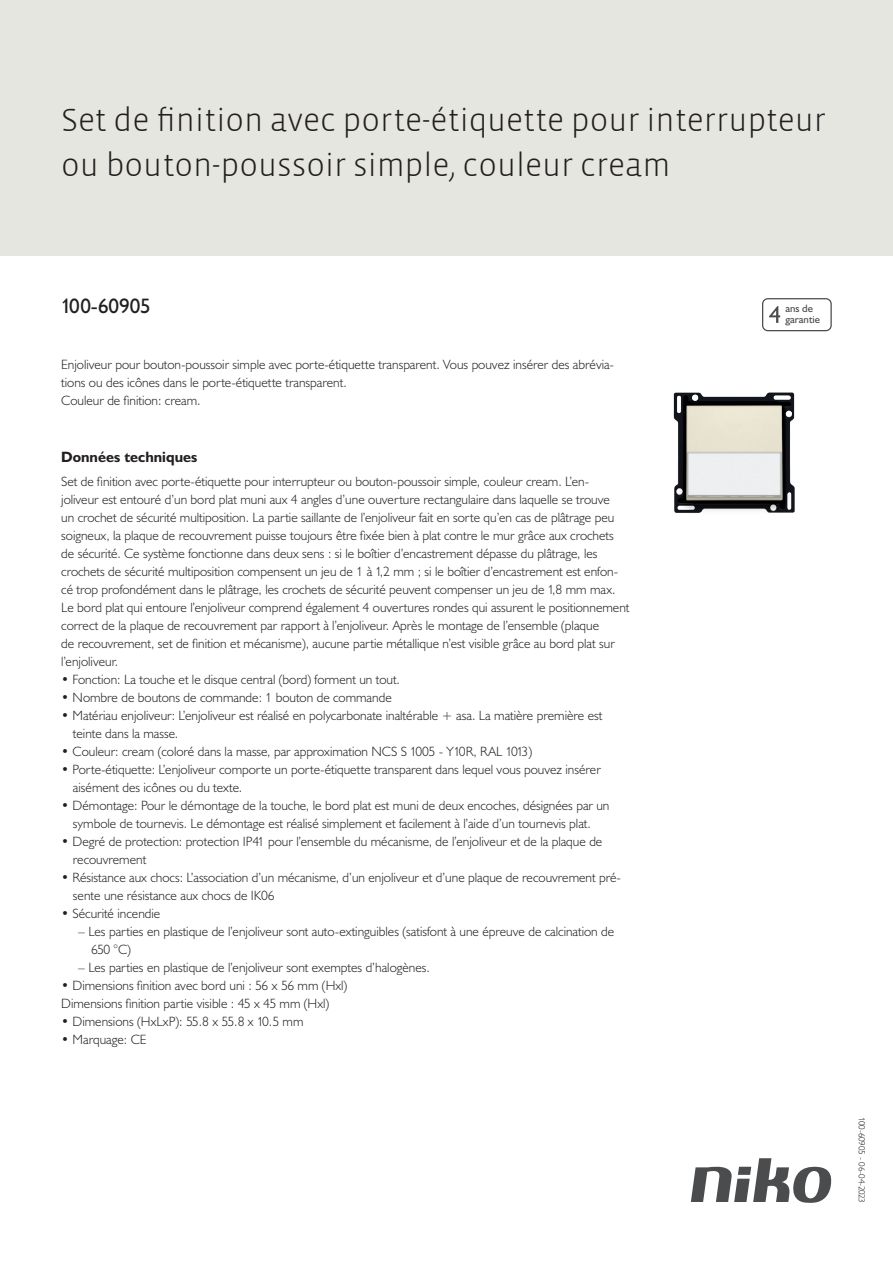
<style>
.page{position:relative;width:893px;height:1263px;background:#fff}
.page>*{position:absolute;margin:0;border:0;box-sizing:border-box;transform-origin:0 0}
.Title_datasheets{font:300 33px/45px "Vista Sans";color:#231f20}
.Article_number{font:21px "Humanist 521 BT";letter-spacing:-.005em;color:#231f20}
.Titles_parts{font:700 15px "Humanist 521 BT";color:#231f20}
.Platte_tekst_CAB{font:300 13.5px/18px "Humanist 521 BT";color:#231f20}
.USP_Bullets{font:300 13.5px/18px "Humanist 521 BT";color:#231f20}
.USP_Bullets_level_2{font:300 13.5px/18px "Humanist 521 BT";color:#231f20}
.t1{font:10.8px/10.8px "Humanist 521 BT";color:#4b4c4d}
.Revision{font:300 9px "Humanist 521 BT";letter-spacing:-.02em;color:#231f20}
</style>
<div class="page">
<svg style="left:691px;top:1158px;width:141px;height:45px"></svg>
<div style="left:0;top:0;width:893px;height:255px;background:#e6e6e0"></div>
<svg style="left:762px;top:298px;width:70px;height:33px"></svg>
<img style="left:673px;top:392px;width:122px;height:121px">
<p class="Title_datasheets" style="left:61px;top:98px;width:766px">Set de finition avec porte-étiquette pour interrupteur ou bouton-poussoir simple, couleur cream</p>
<p class="Article_number" style="left:61px;top:293px;width:91px">100-60905</p>
<p class="t1" style="left:785px;top:303px;width:36px">ans de garantie</p>
<p class="Platte_tekst_CAB" style="left:61px;top:355px;width:554px">Enjoliveur pour bouton-poussoir simple avec porte-étiquette transparent. Vous pouvez insérer des abrévia&shy;tions ou des icônes dans le porte-étiquette transparent.<br>Couleur de finition: cream.</p>
<p class="Titles_parts" style="left:61px;top:447px;width:138px">Données techniques</p>
<p class="Platte_tekst_CAB" style="left:61px;top:472px;width:570px">Set de finition avec porte-étiquette pour interrupteur ou bouton-poussoir simple, couleur cream. L’en&shy;joliveur est entouré d’un bord plat muni aux 4 angles d’une ouverture rectangulaire dans laquelle se trouve<br>un crochet de sécurité multiposition. La partie saillante de l’enjoliveur fait en sorte qu’en cas de plâtrage peu soigneux, la plaque de recouvrement puisse toujours être fixée bien à plat contre le mur grâce aux crochets de sécurité. Ce système fonctionne dans deux sens : si le boîtier d’encastrement dépasse du plâtrage, les crochets de sécurité multiposition compensent un jeu de 1 à 1,2 mm ; si le boîtier d’encastrement est enfon&shy;cé trop profondément dans le plâtrage, les crochets de sécurité peuvent compenser un jeu de 1,8 mm max.<br>Le bord plat qui entoure l’enjoliveur comprend également 4 ouvertures rondes qui assurent le positionnement correct de la plaque de recouvrement par rapport à l’enjoliveur. Après le montage de l’ensemble (plaque<br>de recouvrement, set de finition et mécanisme), aucune partie métallique n’est visible grâce au bord plat sur l’enjoliveur.</p>
<p class="USP_Bullets" style="left:61px;top:670px;width:340px">• Fonction: La touche et le disque central (bord) forment un tout.</p>
<p class="USP_Bullets" style="left:61px;top:688px;width:332px">• Nombre de boutons de commande: 1 bouton de commande</p>
<p class="USP_Bullets" style="left:73px;top:706px;width:531px;text-indent:-12px">• Matériau enjoliveur: L’enjoliveur est réalisé en polycarbonate inaltérable + asa. La matière première est teinte dans la masse.</p>
<p class="USP_Bullets" style="left:61px;top:742px;width:472px">• Couleur: cream (coloré dans la masse, par approximation NCS S 1005 - Y10R, RAL 1013)</p>
<p class="USP_Bullets" style="left:73px;top:760px;width:529px;text-indent:-12px">• Porte-étiquette: L’enjoliveur comporte un porte-étiquette transparent dans lequel vous pouvez insérer aisément des icônes ou du texte.</p>
<p class="USP_Bullets" style="left:61px;top:796px;width:550px;text-align:center">• Démontage: Pour le démontage de la touche, le bord plat est muni de deux encoches, désignées par un symbole de tournevis. Le démontage est réalisé simplement et facilement à l’aide d’un tournevis plat.</p>
<p class="USP_Bullets" style="left:73px;top:832px;width:531px;text-indent:-12px">• Degré de protection: protection IP41 pour l’ensemble du mécanisme, de l’enjoliveur et de la plaque de recouvrement</p>
<p class="USP_Bullets" style="left:73px;top:868px;width:550px;text-indent:-12px">• Résistance aux chocs: L’association d’un mécanisme, d’un enjoliveur et d’une plaque de recouvrement pré&shy;sente une résistance aux chocs de IK06</p>
<p class="USP_Bullets" style="left:61px;top:904px;width:101px">• Sécurité incendie</p>
<p class="USP_Bullets_level_2" style="left:91px;top:922px;width:525px;text-indent:-13px">– Les parties en plastique de l’enjoliveur sont auto-extinguibles (satisfont à une épreuve de calcination de<br>650 °C)</p>
<p class="USP_Bullets_level_2" style="left:78px;top:958px;width:353px">– Les parties en plastique de l’enjoliveur sont exemptes d’halogènes.</p>
<p class="USP_Bullets" style="left:61px;top:976px;width:288px">• Dimensions finition avec bord uni : 56 x 56 mm (Hxl)</p>
<p class="USP_Bullets" style="left:61px;top:994px;width:270px">Dimensions finition partie visible : 45 x 45 mm (Hxl)</p>
<p class="USP_Bullets" style="left:61px;top:1012px;width:244px">• Dimensions (HxLxP): 55.8 x 55.8 x 10.5 mm</p>
<p class="USP_Bullets" style="left:61px;top:1030px;width:87px">• Marquage: CE</p>
<p class="Revision" style="left:868px;top:1117px;width:87px;rotate:90deg">100-60905 - 06-04-2023</p>
</div>
